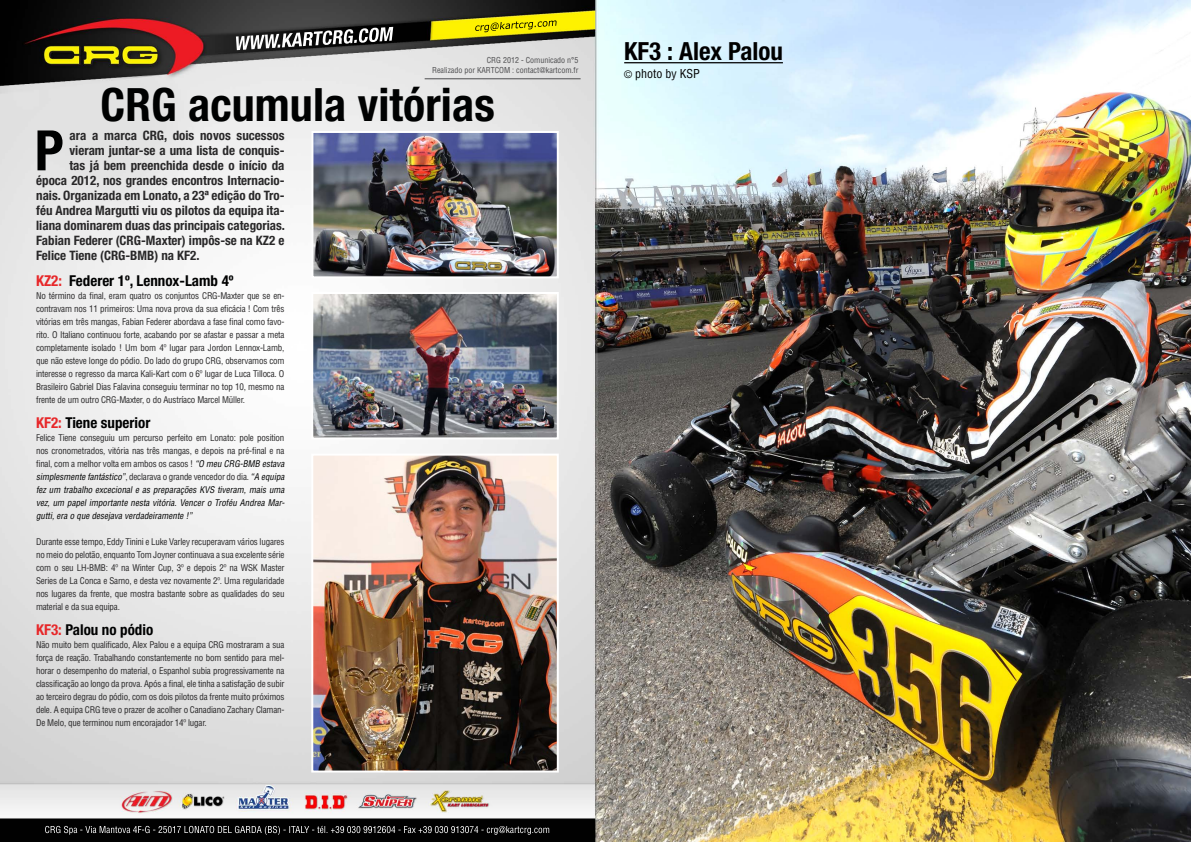
<style>
.page{position:relative;width:1191px;height:842px;background:#fff}
.page>*{position:absolute;margin:0;border:0;box-sizing:border-box;transform-origin:0 0}
.t1{font:700 condensed 55.8px "Helvetica Neue LT Std";color:#000101}
.t2{font:700 condensed 46px "Helvetica Neue LT Std";letter-spacing:.005em;color:#000101}
.t3{font:700 condensed 25px "Helvetica Neue LT Std";color:#000}
.t4{font:700 condensed 15px "Helvetica Neue LT Std";color:#000101}
.t5{font:700 condensed 13px "Helvetica Neue LT Std";color:#292829}
.t6{font:condensed 12px "Helvetica LT Std";color:#000}
.t7{font:condensed 9px/13px "Helvetica LT Std";letter-spacing:-.02em;color:#292829;text-align:justify}
.t8{font:italic condensed 9px/13px "Helvetica LT Std";color:#000101}
.t9{font:condensed 8px/10px "Helvetica LT Std";color:#4d4d4f;text-align:right}
.s1{color:#e72729}
.s2{font-style:normal;color:#292829}
.s3{font-size:10px}
</style>
<div class="page">
<img style="left:0;top:0;width:1190px;height:842px">
<img style="left:236px;top:27px;width:157px;height:23px">
<img style="left:500px;top:20px;width:56px;height:9px">
<img style="left:45px;top:826px;width:154px;height:7px">
<img style="left:210px;top:826px;width:141px;height:9px">
<img style="left:428px;top:826px;width:77px;height:7px">
<img style="left:506px;top:826px;width:43px;height:9px">
<hr style="left:424px;top:79px;width:156px;height:1px;background:#4d4d4f">
<img style="left:314px;top:295px;width:242px;height:141px">
<div style="left:311px;top:292px;width:248px;height:147px;border:2px solid #fff"></div>
<img style="left:314px;top:457px;width:242px;height:312px">
<div style="left:311px;top:454px;width:248px;height:318px;border:2px solid #fff"></div>
<img style="left:314px;top:134px;width:242px;height:141px">
<div style="left:311px;top:131px;width:248px;height:147px;border:2px solid #fff"></div>
<hr style="left:624px;top:62px;width:159px;height:1px;background:#000">
<p class="t9" style="left:432px;top:55px;width:148px">CRG 2012 - Comunicado n°5<br>Realizado por KARTCOM : contact@kartcom.fr</p>
<h2 class="t2" style="left:101px;top:77px;width:396px">CRG acumula vitórias</h2>
<h1 class="t1" style="left:35px;top:117px;width:30px">P</h1>
<h3 class="t5" style="left:69px;top:127px;width:216px">ara a marca CRG, dois novos sucessos</h3>
<h3 class="t5" style="left:69px;top:142px;width:216px">vieram juntar-se a uma lista de conquis-</h3>
<h3 class="t5" style="left:69px;top:157px;width:216px">tas já bem preenchida desde o início da</h3>
<h3 class="t5" style="left:36px;top:172px;width:250px">época 2012, nos grandes encontros Internacio-</h3>
<h3 class="t5" style="left:36px;top:187px;width:250px">nais. Organizada em Lonato, a 23ª edição do Tro-</h3>
<h3 class="t5" style="left:36px;top:202px;width:250px">féu Andrea Margutti viu os pilotos da equipa ita-</h3>
<h3 class="t5" style="left:36px;top:217px;width:250px">liana dominarem duas das principais categorias.</h3>
<h3 class="t5" style="left:36px;top:232px;width:250px">Fabian Federer (CRG-Maxter) impôs-se na KZ2 e</h3>
<h3 class="t5" style="left:36px;top:247px;width:165px">Felice Tiene (CRG-BMB) na KF2.</h3>
<h3 class="t4" style="left:36px;top:271px;width:199px"><span class="s1">KZ2:</span> Federer 1º, Lennox-Lamb 4º</h3>
<p class="t7" style="left:36px;top:289px;width:250px">No término da final, eram quatro os conjuntos CRG-Maxter que se en&shy;contravam nos 11 primeiros: Uma nova prova da sua eficácia ! Com três vitórias em três mangas, Fabian Federer abordava a fase final como favo&shy;rito. O Italiano continuou forte, acabando por se afastar e passar a meta completamente isolado ! Um bom 4º lugar para Jordon Lennox-Lamb, que não esteve longe do pódio. Do lado do grupo CRG, observamos com interesse o regresso da marca Kali-Kart com o 6º lugar de Luca Tilloca. O Brasileiro Gabriel Dias Falavina conseguiu terminar no top 10, mesmo na frente de um outro CRG-Maxter, o do Austríaco Marcel Müller.</p>
<h3 class="t4" style="left:36px;top:413px;width:116px"><span class="s1">KF2:</span> Tiene superior</h3>
<p class="t8" style="left:36px;top:431px;width:252px"><span class="s2">Felice Tiene conseguiu um percurso perfeito em Lonato: pole position nos cronometrados, vitória nas três mangas, e depois na pré-final e na final, com a melhor volta em ambos os casos !</span> “O meu CRG-BMB estava simplesmente fantástico”<span class="s2">, d e c l a rava o g ra n d e ve n c e d o r d o d i a .</span> “A equipa fez um trabalho excecional e as preparações KVS tiveram, mais uma vez, um papel importante nesta vitória. Vencer o Troféu Andrea Mar&shy;gutti,era o que desejava verdadeiramente !”</p>
<p class="t7" style="left:36px;top:535px;width:250px">Durante esse tempo, Eddy Tinini e Luke Varley recuperavam vários lugares no meio do pelotão, enquanto Tom Joyner continuava a sua excelente série com o seu LH-BMB: 4º na Winter Cup, 3º e depois 2º na WSK Master Series de La Conca e Sarno, e desta vez novamente 2º. Uma regularidade nos lugares da frente, que mostra bastante sobre as qualidades do seu material e da sua equipa.</p>
<h3 class="t4" style="left:36px;top:620px;width:119px"><span class="s1">KF3:</span> Palou no pódio</h3>
<p class="t7" style="left:36px;top:638px;width:250px">Não muito bem qualificado, Alex Palou e a equipa CRG mostraram a sua força de reação. Trabalhando constantemente no bom sentido para mel&shy;horar o desempenho do material, o Espanhol subia progressivamente na classificação ao longo da prova. Após a final, ele tinha a satisfação de subir ao terceiro degrau do pódio, com os dois pilotos da frente muito próximos dele. A equipa CRG teve o prazer de acolher o Canadiano Zachary Claman-De Melo, que terminou num encorajador 14º lugar.</p>
<h3 class="t3" style="left:624px;top:36px;width:160px">KF3 : Alex Palou</h3>
<h3 class="t6" style="left:624px;top:66px;width:77px"><span class="s3">©</span> photo by KSP</h3>
</div>
